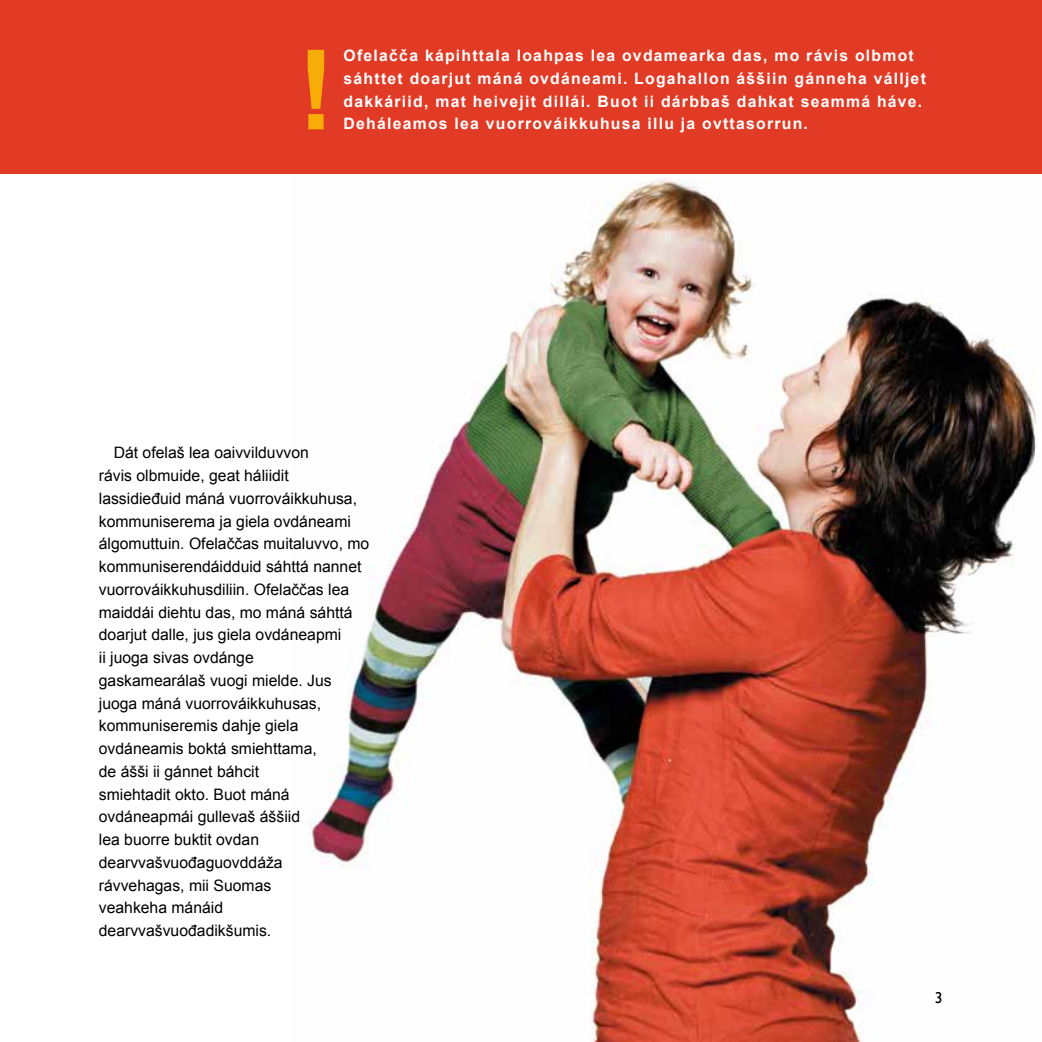
<style>
.page{position:relative;width:1042px;height:1042px;background:#fff}
.page>*{position:absolute;margin:0;border:0;box-sizing:border-box;transform-origin:0 0}
.t1{font:700 111.12px "Arial";color:#f8ac08}
.t2{font:15.75px/22.8px "Arial";color:#000}
.t3{font:700 15.75px/22.8px "Arial";letter-spacing:.08em;color:#fff}
.t4{font:15.75px "Gill Sans";color:#000}
</style>
<div class="page">
<img style="left:308px;top:180px;width:728px;height:862px">
<div style="left:0;top:0;width:1042px;height:174px;background:#e13b26"></div>
<h1 class="t1" style="left:298px;top:16px;width:38px">!</h1>
<p class="t3" style="left:344px;top:45px;width:584px">Ofelačča kápihttala loahpas lea ovdamearka das, mo rávis olbmot sáhttet doarjut máná ovdáneami. Logahallon áššiin gánneha válljet dakkáriid, mat heivejit dillái. Buot ii dárbbaš dahkat seammá háve.<br>Deháleamos lea vuorrováikkuhusa illu ja ovttasorrun.</p>
<p class="t2" style="left:99px;top:441px;width:272px;text-indent:15px">Dát ofelaš lea oaivvilduvvon<br>rávis olbmuide, geat háliidit lassidieđuid máná vuorrováikkuhusa, kommuniserema ja giela ovdáneami álgomuttuin. Ofelaččas muitaluvvo, mo kommuniserendáidduid sáhttá nannet vuorrováikkuhusdiliin. Ofelaččas lea maiddái diehtu das, mo máná sáhttá doarjut dalle, jus giela ovdáneapmi<br>ii juoga sivas ovdánge<br>gaskamearálaš vuogi mielde. Jus juoga máná vuorrováikkuhusas, kommuniseremis dahje giela ovdáneamis boktá smiehttama,<br>de ášši ii gánnet báhcit<br>smiehtadit okto. Buot máná ovdáneapmái gullevaš áššiid<br>lea buorre buktit ovdan dearvvašvuođaguovddáža rávvehagas, mii Suomas<br>veahkeha mánáid dearvvašvuođadikšumis.</p>
<p class="t4" style="left:935px;top:988px;width:9px">3</p>
</div>
